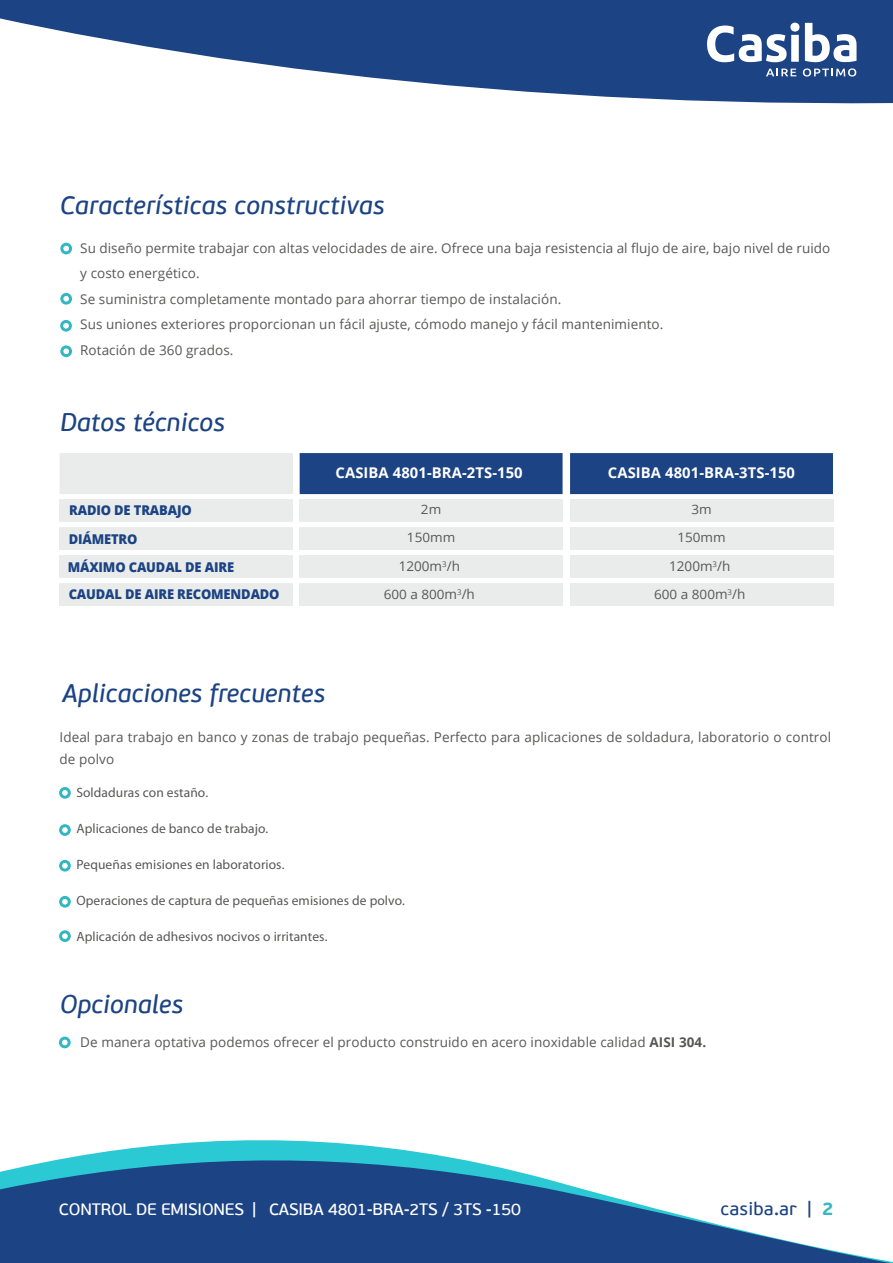
<style>
.page{position:relative;width:893px;height:1263px;background:#fff}
.page>*{position:absolute;margin:0;border:0;box-sizing:border-box;transform-origin:0 0}
.t1{font:italic 25.5px "PF Beau Sans Pro Bbook";color:#1c4383}
.t2{font:18.15px "PF Beau Sans Pro Bbook";letter-spacing:.01em;color:#1c4383}
.t3{font:16.5px "PF Beau Sans Pro Bbook";letter-spacing:-.01em;color:#fff}
.t4{font:700 14.85px "Open Sans";letter-spacing:.005em;color:#fff}
.t5{font:13.5px/25.5px "Open Sans";letter-spacing:.005em;color:#575756}
.t6{font:13.5px "Myriad Pro";letter-spacing:.005em;color:#575756}
.t7{font:800 13.5px/27.8px "Open Sans";letter-spacing:-.01em;color:#1c4383;scale:.96 1}
.t8{font:13.05px/27.3px "Open Sans";color:#575756;text-align:center;scale:1.04 1}
.s1{font-size:13.5px}
.s2{font-weight:700}
.s3{font-family:"PF Beau Sans Pro";font-weight:700;color:#35b6c1}
</style>
<div class="page">
<svg style="left:0;top:1140px;width:893px;height:123px;fill:#1c4383"></svg>
<svg style="left:0;top:0;width:893px;height:104px;fill:#1c4383"></svg>
<svg style="left:707px;top:23px;width:92px;height:39px"></svg>
<svg style="left:805px;top:23px;width:51px;height:39px"></svg>
<svg style="left:766px;top:69px;width:30px;height:7px"></svg>
<svg style="left:803px;top:68px;width:53px;height:9px"></svg>
<svg style="left:59px;top:787px;width:12px;height:12px"></svg>
<svg style="left:59px;top:824px;width:12px;height:12px"></svg>
<svg style="left:59px;top:860px;width:12px;height:11px"></svg>
<svg style="left:59px;top:896px;width:12px;height:11px"></svg>
<svg style="left:59px;top:930px;width:12px;height:12px"></svg>
<svg style="left:59px;top:1036px;width:12px;height:12px"></svg>
<svg style="left:60px;top:243px;width:12px;height:11px"></svg>
<svg style="left:60px;top:293px;width:12px;height:12px"></svg>
<svg style="left:60px;top:320px;width:12px;height:12px"></svg>
<svg style="left:60px;top:345px;width:12px;height:12px"></svg>
<div style="left:299px;top:499px;width:264px;height:23px;background:#eaeceb"></div>
<div style="left:570px;top:499px;width:263px;height:23px;background:#eaeceb"></div>
<div style="left:60px;top:499px;width:233px;height:23px;background:#eaeceb"></div>
<div style="left:299px;top:527px;width:264px;height:23px;background:#eaeceb"></div>
<div style="left:570px;top:527px;width:263px;height:23px;background:#eaeceb"></div>
<div style="left:60px;top:527px;width:233px;height:23px;background:#eaeceb"></div>
<div style="left:299px;top:555px;width:264px;height:23px;background:#eaeceb"></div>
<div style="left:570px;top:555px;width:263px;height:23px;background:#eaeceb"></div>
<div style="left:60px;top:555px;width:233px;height:23px;background:#eaeceb"></div>
<div style="left:299px;top:583px;width:264px;height:23px;background:#eaeceb"></div>
<div style="left:570px;top:583px;width:263px;height:23px;background:#eaeceb"></div>
<div style="left:60px;top:583px;width:233px;height:23px;background:#eaeceb"></div>
<div style="left:570px;top:453px;width:263px;height:41px;background:#1c4383"></div>
<div style="left:300px;top:453px;width:263px;height:41px;background:#1c4383"></div>
<div style="left:60px;top:453px;width:233px;height:41px;background:#eaeceb"></div>
<h1 class="t1" style="left:60px;top:190px;width:326px">Características constructivas</h1>
<p class="t5" style="left:80px;top:235px;width:752px">Su diseño permite trabajar con altas velocidades de aire. Ofrece una baja resistencia al flujo de aire, bajo nivel de ruido y costo energético.<br>Se suministra completamente montado para ahorrar tiempo de instalación.<br>Sus uniones exteriores proporcionan un fácil ajuste, cómodo manejo y fácil mantenimiento.<br>Rotación de 360 grados.</p>
<h1 class="t1" style="left:60px;top:408px;width:166px">Datos técnicos</h1>
<p class="t4" style="left:336px;top:462px;width:189px">CASIBA 4801-BRA-2TS-150</p>
<p class="t4" style="left:608px;top:462px;width:189px">CASIBA 4801-BRA-3TS-150</p>
<p class="t7" style="left:69px;top:496px;width:129px">RADIO DE TRABAJO</p>
<p class="t8" style="left:407px;top:496px;width:48px">2m<br>150mm</p>
<p class="t5" style="left:399px;top:553px;width:63px">1200m<sup>3</sup>/h</p>
<p class="t8" style="left:384px;top:581px;width:89px">600 a 800<span class="s1">m</span><sup>3</sup><span class="s1">/h</span></p>
<p class="t7" style="left:68px;top:524px;width:222px">DIÁMETRO<br>MÁXIMO CAUDAL DE AIRE<br>CAUDAL DE AIRE RECOMENDADO</p>
<h1 class="t1" style="left:62px;top:679px;width:264px">Aplicaciones frecuentes</h1>
<p class="t8" style="left:677px;top:496px;width:48px">3m<br>150mm</p>
<p class="t5" style="left:669px;top:553px;width:63px">1200m<sup>3</sup>/h</p>
<p class="t8" style="left:654px;top:581px;width:89px">600 a 800<span class="s1">m</span><sup>3</sup><span class="s1">/h</span></p>
<p class="t5" style="left:60px;top:725px;width:773px;line-height:22.5px">Ideal para trabajo en banco y zonas de trabajo pequeñas. Perfecto para aplicaciones de soldadura, laboratorio o control de polvo</p>
<p class="t6" style="left:76px;top:784px;width:133px">Soldaduras con estaño.</p>
<p class="t6" style="left:76px;top:820px;width:194px">Aplicaciones de banco de trabajo.</p>
<p class="t6" style="left:76px;top:856px;width:210px">Pequeñas emisiones en laboratorios.</p>
<p class="t6" style="left:76px;top:892px;width:330px">Operaciones de captura de pequeñas emisiones de polvo.</p>
<p class="t6" style="left:76px;top:928px;width:253px">Aplicación de adhesivos nocivos o irritantes.</p>
<h1 class="t1" style="left:60px;top:989px;width:125px">Opcionales</h1>
<p class="t5" style="left:80px;top:1029px;width:627px">De manera optativa podemos ofrecer el producto construido en acero inoxidable calidad <span class="s2">AISI 304.</span></p>
<p class="t3" style="left:59px;top:1200px;width:463px">CONTROL DE EMISIONES | CASIBA 4801-BRA-2TS / 3TS -150</p>
<h2 class="t2" style="left:721px;top:1198px;width:115px">casiba.ar | <span class="s3">2</span></h2>
</div>
